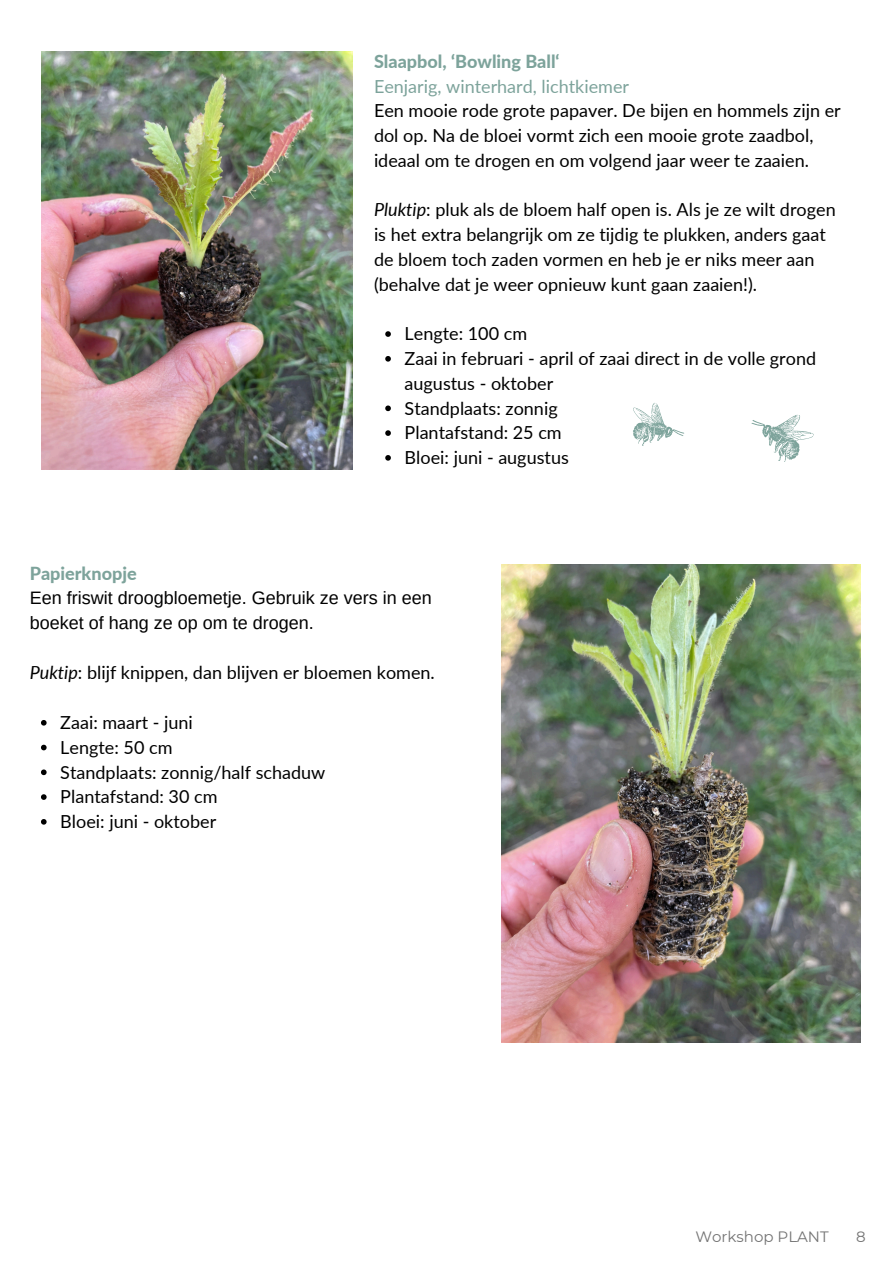
<style>
.page{position:relative;width:894px;height:1264px;background:#fff}
.page>*{position:absolute;margin:0;border:0;box-sizing:border-box;transform-origin:0 0}
.t1{font:18px/24.8px "Lato";color:#000}
.t2{font:18px/24.2px "Arimo";color:#000}
.t3{font:15px "Montserrat";color:#737373}
.s1{font-weight:800;color:#7da39b}
.s2{color:#7da39b}
.s3{font-style:italic}
.s4{font-family:"Lato";font-weight:800;color:#7da39b}
</style>
<div class="page">
<svg style="left:633px;top:402px;width:52px;height:44px"></svg>
<svg style="left:751px;top:414px;width:63px;height:48px"></svg>
<img style="left:41px;top:52px;width:311px;height:417px">
<img style="left:501px;top:564px;width:359px;height:478px">
<svg style="left:385px;top:331px;width:6px;height:6px"></svg>
<svg style="left:385px;top:356px;width:6px;height:5px"></svg>
<svg style="left:385px;top:405px;width:6px;height:6px"></svg>
<svg style="left:385px;top:430px;width:6px;height:6px"></svg>
<svg style="left:385px;top:455px;width:6px;height:5px"></svg>
<svg style="left:41px;top:720px;width:6px;height:5px"></svg>
<svg style="left:41px;top:744px;width:6px;height:6px"></svg>
<svg style="left:41px;top:769px;width:6px;height:6px"></svg>
<svg style="left:41px;top:794px;width:6px;height:5px"></svg>
<svg style="left:41px;top:819px;width:6px;height:5px"></svg>
<h1 class="t1" style="left:374px;top:48px;width:468px"><span class="s1">Slaapbol, ‘Bowling Ball‘<br></span><span class="s2">Eenjarig, winterhard, lichtkiemer<br></span>Een mooie rode grote papaver. De bijen en hommels zijn er dol op. Na de bloei vormt zich een mooie grote zaadbol, ideaal om te drogen en om volgend jaar weer te zaaien.</h1>
<p class="t1" style="left:374px;top:197px;width:463px"><span class="s3">Pluktip</span>: pluk als de bloem half open is. Als je ze wilt drogen is het extra belangrijk om ze tijdig te plukken, anders gaat de bloem toch zaden vormen en heb je er niks meer aan (behalve dat je weer opnieuw kunt gaan zaaien!).</p>
<p class="t1" style="left:404px;top:321px;width:124px">Lengte: 100 cm</p>
<p class="t1" style="left:404px;top:345px;width:413px">Zaai in februari - april of zaai direct in de volle grond augustus - oktober</p>
<p class="t1" style="left:404px;top:395px;width:154px">Standplaats: zonnig</p>
<p class="t1" style="left:404px;top:420px;width:159px">Plantafstand: 25 cm</p>
<p class="t1" style="left:404px;top:444px;width:166px">Bloei: juni - augustus</p>
<h1 class="t2" style="left:30px;top:562px;width:403px"><span class="s4">Papierknopje<br></span>Een friswit droogbloemetje. Gebruik ze vers in een boeket of hang ze op om te drogen.</h1>
<h1 class="t1" style="left:30px;top:660px;width:406px"><span class="s3">Puktip</span>: blijf knippen, dan blijven er bloemen komen.</h1>
<p class="t1" style="left:60px;top:709px;width:134px">Zaai: maart - juni</p>
<p class="t1" style="left:60px;top:734px;width:114px">Lengte: 50 cm</p>
<p class="t1" style="left:60px;top:759px;width:266px">Standplaats: zonnig/half schaduw</p>
<p class="t1" style="left:60px;top:784px;width:159px">Plantafstand: 30 cm</p>
<p class="t1" style="left:60px;top:808px;width:157px">Bloei: juni - oktober</p>
<p class="t3" style="left:695px;top:1227px;width:135px">Workshop PLANT</p>
<p class="t3" style="left:856px;top:1227px;width:11px">8</p>
</div>
